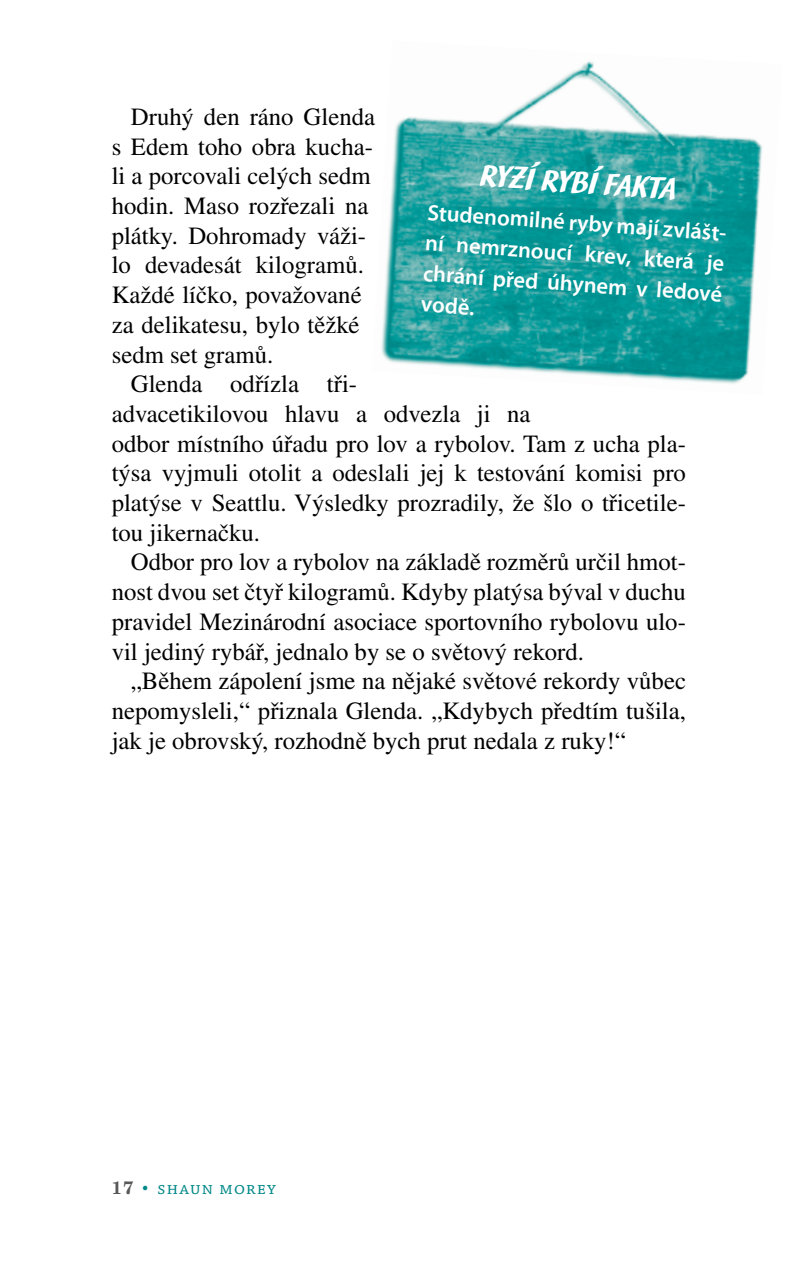
<style>
.page{position:relative;width:798px;height:1276px;background:#fff}
.page>*{position:absolute;margin:0;border:0;box-sizing:border-box;transform-origin:0 0}
.Rybifaktanadpis{font:31.5px "Moderatio DOT";color:#fff}
.Text2{font:24.75px/29.7px "Times CE";color:#000;text-align:justify}
.Text2jemne{font:24.75px/29.7px "Times CE";color:#000}
.Fakta-text{font:600 22.5px/30.6px "Myriad Pro";color:#fff}
.t1{font:18px "Chaparral Pro";letter-spacing:.07em;color:#008887}
.s1{font-family:"New Century Schlbk CE";font-weight:700;color:#58585a}
.s2{font-style:italic;font-size:22.5px}
</style>
<div class="page">
<img style="left:381px;top:61px;width:381px;height:323px">
<p class="Text2jemne" style="left:112px;top:101px;width:265px;text-indent:19px">Druhý den ráno Glenda s Edem toho obra kucha&shy;li a porcovali celých sedm hodin. Maso rozřezali na plátky. Dohromady váži&shy;lo devadesát kilogramů.<br>Každé líčko, považované za delikatesu, bylo těžké sedm set gramů.</p>
<p class="Text2" style="left:112px;top:369px;width:575px;text-align:left;text-indent:19px">Glenda odřízla tři-<br>advacetikilovou hlavu a odvezla ji na<br>odbor místního úřadu pro lov a rybolov. Tam z ucha pla&shy;týsa vyjmuli otolit a odeslali jej k testování komisi pro platýse v Seattlu. Výsledky prozradily, že šlo o třicetile&shy;tou jikernačku.</p>
<p class="Text2" style="left:112px;top:547px;width:575px;text-indent:19px">Odbor pro lov a rybolov na základě rozměrů určil hmot&shy;nost dvou set čtyř kilogramů. Kdyby platýsa býval v duchu pravidel Mezinárodní asociace sportovního rybolovu ulo&shy;vil jediný rybář, jednalo by se o světový rekord.</p>
<p class="Text2" style="left:112px;top:666px;width:575px;text-indent:19px">„Během zápolení jsme na nějaké světové rekordy vůbec nepomysleli,“ přiznala Glenda. „Kdybych předtím tušila, jak je obrovský, rozhodně bych prut nedala z ruky!“</p>
<p class="Rybifaktanadpis" style="left:483px;top:156px;width:198px;rotate:4deg">RYZÍ RYBÍ FAKTA</p>
<p class="Fakta-text" style="left:428px;top:196px;width:305px;rotate:4deg">Studenomilné ryby mají zvlášt&shy;ní nemrznoucí krev, která je chrání před úhynem v ledové vodě.</p>
<p class="t1" style="left:112px;top:1178px;width:166px"><span class="s1">17</span> <span class="s2">•</span> shaun morey</p>
</div>
